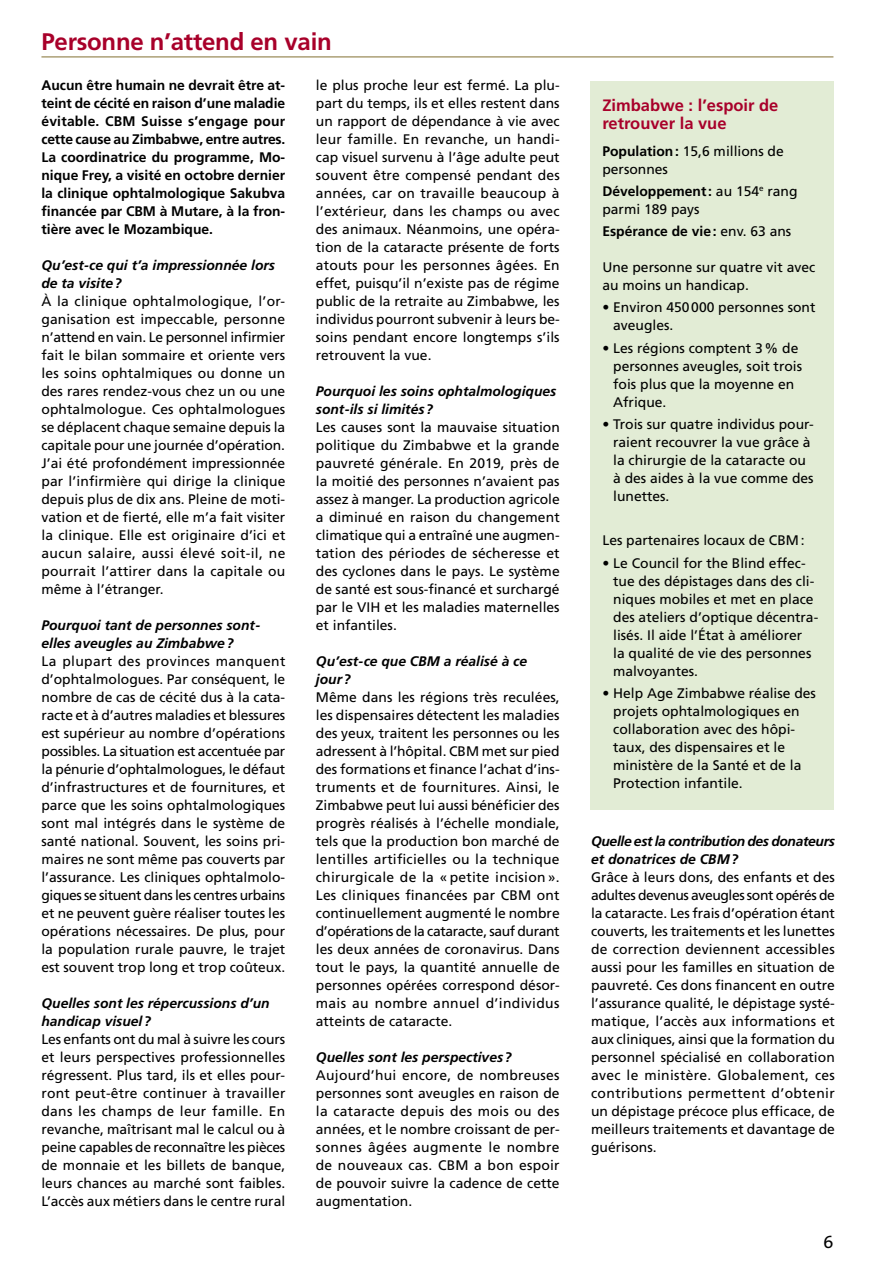
<style>
.page{position:relative;width:893px;height:1263px;background:#fff}
.page>*{position:absolute;margin:0;border:0;box-sizing:border-box;transform-origin:0 0}
.t1{font:700 24px "Frutiger LT Std";letter-spacing:-.01em;color:#a8002a}
.t2{font:18px "The Sans Caps";color:#000}
.t3{font:700 16.5px/18px "Frutiger LT Std";color:#a8002a}
.t4{font:13.8px/18px "Frutiger LT Std";color:#000}
.t5{font:700 13.8px/18px "Frutiger LT Std";color:#000;text-align:justify}
.s1{font-weight:700;font-style:italic}
.s2{font-weight:700}
.s3{font-weight:400}
</style>
<div class="page">
<hr style="left:41px;top:56px;width:792px;height:2px;background:#aca076">
<div style="left:590px;top:81px;width:243px;height:729px;background:#e2ecd5"></div>
<h1 class="t1" style="left:41px;top:27px;width:292px">Personne n’attend en vain</h1>
<p class="t5" style="left:41px;top:76px;width:245px">Aucun être humain ne devrait être at&shy;teint de cécité en raison d’une maladie évitable. CBM Suisse s’engage pour cette cause au Zimbabwe, entre autres.<br>La coordinatrice du programme, Mo&shy;nique Frey, a visité en octobre dernier la clinique ophtalmologique Sakubva financée par CBM à Mutare, à la fron&shy;tière avec le Mozambique.</p>
<p class="t4" style="left:41px;top:256px;width:245px"><span class="s1">Qu’est-ce qui t’a impressionnée lors de ta visite?<br></span>À la clinique ophtalmologique, l’or&shy;ganisation est impeccable, personne n’attend en vain. Le personnel infirmier fait le bilan sommaire et oriente vers les soins ophtalmiques ou donne un des rares rendez-vous chez un ou une ophtalmologue. Ces ophtalmologues se déplacent chaque semaine depuis la capitale pour une journée d’opération.<br>J’ai été profondément impressionnée par l’infirmière qui dirige la clinique depuis plus de dix ans. Pleine de moti&shy;vation et de fierté, elle m’a fait visiter la clinique. Elle est originaire d’ici et aucun salaire, aussi élevé soit-il, ne pourrait l’attirer dans la capitale ou même à l’étranger.</p>
<p class="t4" style="left:41px;top:616px;width:245px"><span class="s1">Pourquoi tant de personnes sont&shy;elles aveugles au Zimbabwe?<br></span>La plupart des provinces manquent d’ophtalmologues. Par conséquent, le nombre de cas de cécité dus à la cata&shy;racte et à d’autres maladies et blessures est supérieur au nombre d’opérations possibles. La situation est accentuée par la pénurie d’ophtalmologues, le défaut d’infrastructures et de fournitures, et parce que les soins ophtalmologiques sont mal intégrés dans le système de santé national. Souvent, les soins pri&shy;maires ne sont même pas couverts par l’assurance. Les cliniques ophtalmolo&shy;giques se situent dans les centres urbains et ne peuvent guère réaliser toutes les opérations nécessaires. De plus, pour la population rurale pauvre, le trajet est souvent trop long et trop coûteux.</p>
<p class="t4" style="left:41px;top:994px;width:245px"><span class="s1">Quelles sont les répercussions d’un handicap visuel?<br></span>Les enfants ont du mal à suivre les cours et leurs perspectives professionnelles régressent. Plus tard, ils et elles pour&shy;ront peut-être continuer à travailler dans les champs de leur famille. En revanche, maîtrisant mal le calcul ou à peine capables de reconnaître les pièces de monnaie et les billets de banque, leurs chances au marché sont faibles.<br>L’accès aux métiers dans le centre rural</p>
<p class="t4" style="left:316px;top:76px;width:245px;text-align:justify">le plus proche leur est fermé. La plu&shy;part du temps, ils et elles restent dans un rapport de dépendance à vie avec leur famille. En revanche, un handi&shy;cap visuel survenu à l’âge adulte peut souvent être compensé pendant des années, car on travaille beaucoup à l’extérieur, dans les champs ou avec des animaux. Néanmoins, une opéra&shy;tion de la cataracte présente de forts atouts pour les personnes âgées. En effet, puisqu’il n’existe pas de régime public de la retraite au Zimbabwe, les individus pourront subvenir à leurs be&shy;soins pendant encore longtemps s’ils retrouvent la vue.</p>
<p class="t4" style="left:316px;top:382px;width:245px"><span class="s1">Pourquoi les soins ophtalmologiques sont-ils si limités?<br></span>Les causes sont la mauvaise situation politique du Zimbabwe et la grande pauvreté générale. En 2019, près de la moitié des personnes n’avaient pas assez à manger. La production agricole a diminué en raison du changement climatique qui a entraîné une augmen&shy;tation des périodes de sécheresse et des cyclones dans le pays. Le système de santé est sous-financé et surchargé par le VIH et les maladies maternelles et infantiles.</p>
<p class="t4" style="left:316px;top:652px;width:245px"><span class="s1">Qu’est-ce que CBM a réalisé à ce jour?<br></span>Même dans les régions très reculées, les dispensaires détectent les maladies des yeux, traitent les personnes ou les adressent à l’hôpital. CBM met sur pied des formations et finance l’achat d’ins&shy;truments et de fournitures. Ainsi, le Zimbabwe peut lui aussi bénéficier des progrès réalisés à l’échelle mondiale, tels que la production bon marché de lentilles artificielles ou la technique chirurgicale de la « petite incision ».<br>Les cliniques financées par CBM ont continuellement augmenté le nombre d’opérations de la cataracte, sauf durant les deux années de coronavirus. Dans tout le pays, la quantité annuelle de personnes opérées correspond désor&shy;mais au nombre annuel d’individus atteints de cataracte.</p>
<p class="t4" style="left:316px;top:1048px;width:245px"><span class="s1">Quelles sont les perspectives ?<br></span>Aujourd’hui encore, de nombreuses personnes sont aveugles en raison de la cataracte depuis des mois ou des années, et le nombre croissant de per&shy;sonnes âgées augmente le nombre de nouveaux cas. CBM a bon espoir de pouvoir suivre la cadence de cette augmentation.</p>
<h2 class="t3" style="left:602px;top:96px;width:178px">Zimbabwe : l’espoir de retrouver la vue</h2>
<p class="t4" style="left:602px;top:142px;width:183px"><span class="s2">Population:</span> 15,6 millions de personnes</p>
<p class="t4" style="left:602px;top:182px;width:197px"><span class="s2">Développement:</span> au 154<sup>e</sup> rang parmi 189 pays</p>
<p class="t5" style="left:602px;top:222px;width:190px">Espérance de vie: <span class="s3">env. 63 ans</span></p>
<p class="t4" style="left:602px;top:258px;width:214px">Une personne sur quatre vit avec au moins un handicap.</p>
<p class="t4" style="left:613px;top:299px;width:204px;text-indent:-11px">• Environ 450000 personnes sont aveugles.</p>
<p class="t4" style="left:613px;top:339px;width:190px;text-indent:-11px">• Les régions comptent 3% de personnes aveugles, soit trois fois plus que la moyenne en<br>Afrique.</p>
<p class="t4" style="left:613px;top:415px;width:202px;text-indent:-11px">• Trois sur quatre individus pour&shy;raient recouvrer la vue grâce à la chirurgie de la cataracte ou à des aides à la vue comme des lunettes.</p>
<p class="t4" style="left:602px;top:532px;width:204px">Les partenaires locaux de CBM:</p>
<p class="t4" style="left:613px;top:554px;width:206px;text-indent:-11px">• Le Council for the Blind effec&shy;tue des dépistages dans des cli&shy;niques mobiles et met en place des ateliers d’optique décentra&shy;lisés. Il aide l’État à améliorer<br>la qualité de vie des personnes malvoyantes.</p>
<p class="t4" style="left:613px;top:684px;width:204px;text-indent:-11px">• Help Age Zimbabwe réalise des projets ophtalmologiques en collaboration avec des hôpi&shy;taux, des dispensaires et le ministère de la Santé et de la<br>Protection infantile.</p>
<p class="t4" style="left:591px;top:832px;width:245px"><span class="s1">Quelle est la contribution des donateurs et donatrices de CBM?<br></span>Grâce à leurs dons, des enfants et des adultes devenus aveugles sont opérés de la cataracte. Les frais d’opération étant couverts, les traitements et les lunettes de correction deviennent accessibles aussi pour les familles en situation de pauvreté. Ces dons financent en outre l’assurance qualité, le dépistage systé&shy;matique, l’accès aux informations et aux cliniques, ainsi que la formation du personnel spécialisé en collaboration avec le ministère. Globalement, ces contributions permettent d’obtenir un dépistage précoce plus efficace, de meilleurs traitements et davantage de guérisons.</p>
<h2 class="t2" style="left:823px;top:1227px;width:12px">6</h2>
</div>
